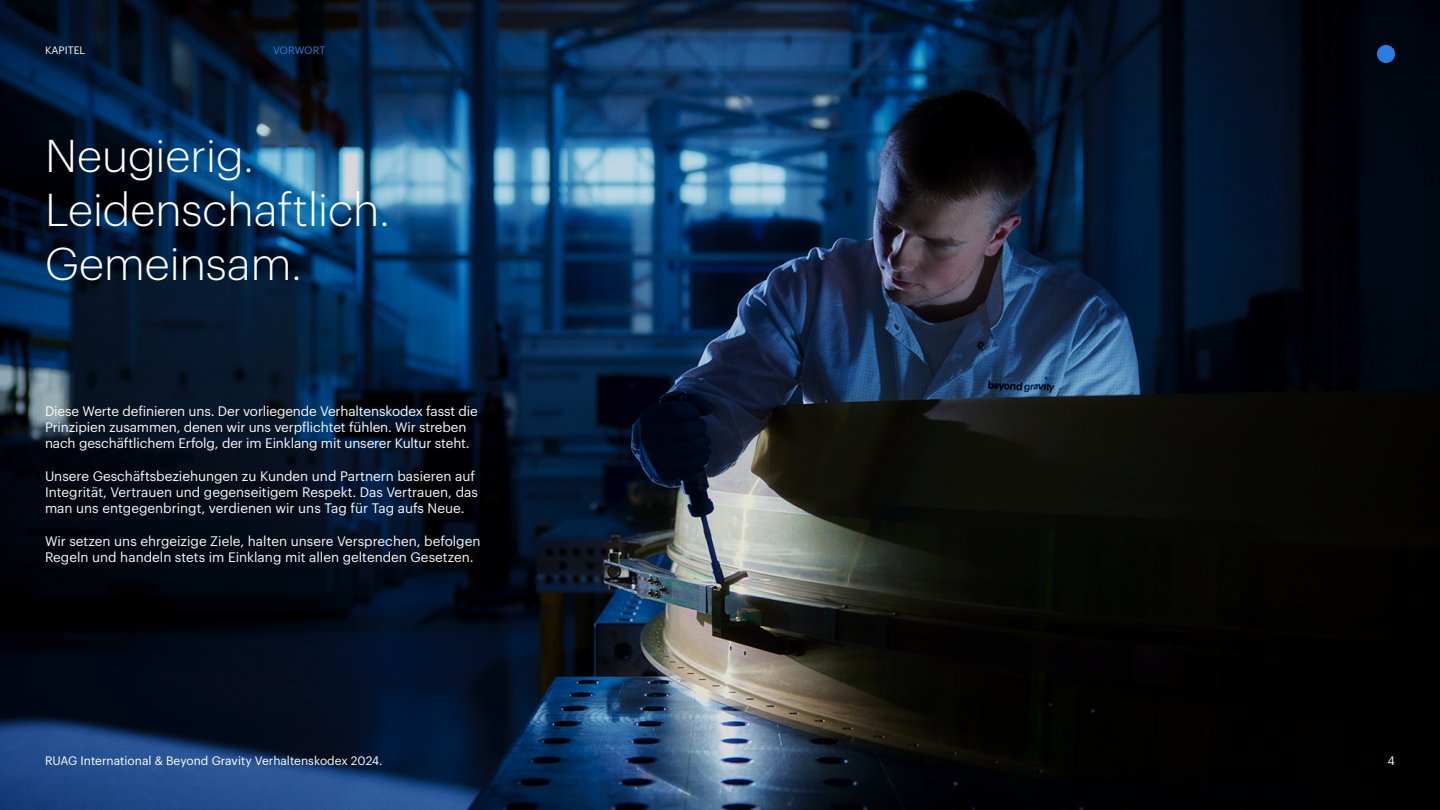
<style>
.page{position:relative;width:1440px;height:810px;background:#fff}
.page>*{position:absolute;margin:0;border:0;box-sizing:border-box;transform-origin:0 0}
.t1{font:300 45px/54px "Graphik";color:#fff}
.t2{font:13.5px/16.2px "Graphik";color:#fafafa}
.t3{font:12px "Graphik";color:#fff}
.t4{font:12px "Graphik";color:#fafafa}
.t5{font:10.5px "Graphik";letter-spacing:.005em;color:#fafafa}
.t6{font:10.5px "Graphik";letter-spacing:-.005em;color:#2a7de1}
</style>
<div class="page">
<img style="left:0;top:0;width:1440px;height:810px">
<div style="left:1377px;top:45px;width:18px;height:18px;background:#2a7de1;border-radius:50%"></div>
<p class="t5" style="left:45px;top:42px;width:42px">KAPITEL</p>
<p class="t6" style="left:273px;top:42px;width:54px">VORWORT</p>
<h1 class="t1" style="left:45px;top:125px;width:346px">Neugierig.<br>Leidenschaftlich.<br>Gemeinsam.</h1>
<p class="t2" style="left:45px;top:402px;width:434px">Diese Werte definieren uns. Der vorliegende Verhaltenskodex fasst die<br>Prinzipien zusammen, denen wir uns verpflichtet fühlen. Wir streben nach geschäftlichem Erfolg, der im Einklang mit unserer Kultur steht.</p>
<p class="t2" style="left:45px;top:467px;width:434px">Unsere Geschäftsbeziehungen zu Kunden und Partnern basieren auf<br>Integrität, Vertrauen und gegenseitigem Respekt. Das Vertrauen, das man uns entgegenbringt, verdienen wir uns Tag für Tag aufs Neue.</p>
<p class="t2" style="left:45px;top:532px;width:437px">Wir setzen uns ehrgeizige Ziele, halten unsere Versprechen, befolgen<br>Regeln und handeln stets im Einklang mit allen geltenden Gesetzen.</p>
<p class="t3" style="left:45px;top:752px;width:339px">RUAG International &amp; Beyond Gravity Verhaltenskodex 2024.</p>
<p class="t4" style="left:1388px;top:752px;width:9px">4</p>
</div>
